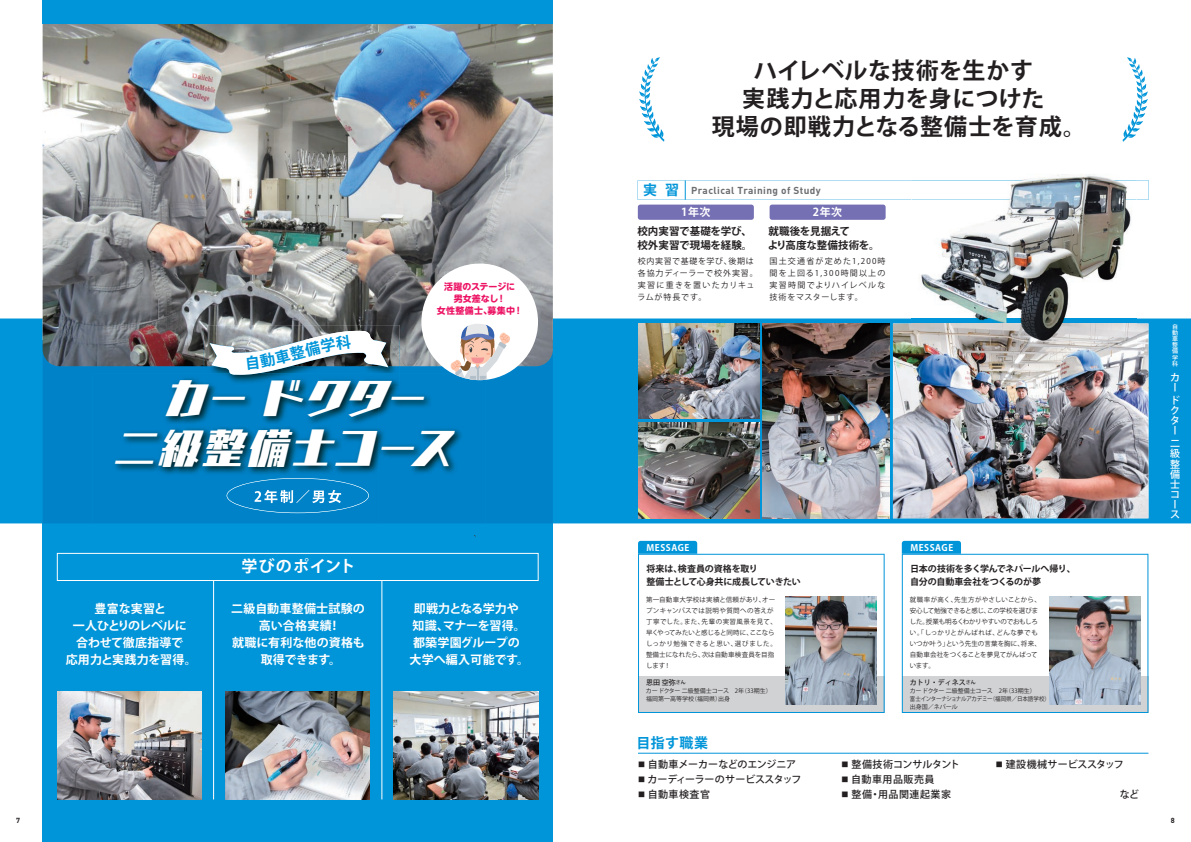
<style>
.page{position:relative;width:1191px;height:842px;background:#fff}
.page>*{position:absolute;margin:0;border:0;box-sizing:border-box;transform-origin:0 0}
.t1{font:italic 39px/49.7px "Carat Std UB";color:#fff}
.t2{font:700 23px/28px "Koz Go Pro";letter-spacing:.02em;color:#231f20;text-align:center}
.t3{font:700 16px "Koz Go Pro";letter-spacing:.055em;color:#fff}
.t4{font:700 14px "Koz Go Pro";letter-spacing:.03em;color:#0095d9}
.t5{font:700 12px/17px "Koz Go Pro";color:#fff;text-align:center}
.t6{font:700 11px "Koz Go Pro";letter-spacing:.05em;color:#fff}
.t7{font:700 10.5px/14px "Koz Go Pro";color:#231f20}
.t8{font:500 10px "Koz Go Pro";letter-spacing:-.01em;color:#231f20}
.t9{font:700 10px "DIN Pro";letter-spacing:.04em;color:#6c6d70}
.t10{font:500 10px "Koz Go Pro";letter-spacing:.01em;color:#231f20}
.t11{font:500 10px "Koz Go Pro";letter-spacing:.05em;color:#231f20}
.t12{font:500 10px "Koz Go Pro";letter-spacing:-.03em;color:#231f20}
.t13{font:500 10px/10.2px "Koz Go Pro";color:#fff}
.t14{font:700 9px/13px "Koz Go Pro";letter-spacing:-.025em;color:#231f20}
.t15{font:700 9px/12px "UD Shin M Go Pro";letter-spacing:.015em;color:#ec1163;text-align:center}
.t16{font:700 9px "Koz Go Pro";letter-spacing:.06em;color:#fff}
.t17{font:8px/12px "Koz Go Pro";letter-spacing:.115em;color:#231f20;text-align:justify}
.t18{font:8px/12px "Koz Go Pro";letter-spacing:.09em;color:#231f20}
.t19{font:700 7.3px "DIN Pro";color:#231f20}
.t20{font:500 7px "Koz Go Pro";color:#231f20}
.t21{font:6.5px/11px "Koz Go Pro";letter-spacing:.01em;color:#231f20}
.t22{font:6px/8px "Koz Go Pro";letter-spacing:-.03em;color:#231f20}
.t23{font:6px/8px "Koz Go Pro";letter-spacing:-.01em;color:#231f20}
.t24{font:500 6px/6.2px "Koz Go Pro";color:#fff;text-align:justify}
.s1{font-family:"Koz Go Pro";font-size:14px;color:#0095d9}
.s2{font-size:5px}
.s3{font-size:7px}
</style>
<div class="page">
<div style="left:43px;top:341px;width:510px;height:501px;background:#0095d9"></div>
<div style="left:0;top:318px;width:1191px;height:205px;background:#0095d9"></div>
<div style="left:43px;top:366px;width:510px;height:157px;background:#0082c9"></div>
<img style="left:43px;top:24px;width:510px;height:342px">
<hr style="left:43px;top:22px;width:510px;height:2px;background:#0095d9">
<div style="left:43px;top:0;width:510px;height:22px;background:#0095d9"></div>
<hr style="left:638px;top:753px;width:510px;height:1px;background:#0095d9">
<img style="left:57px;top:692px;width:144px;height:107px">
<img style="left:226px;top:692px;width:144px;height:107px">
<img style="left:394px;top:692px;width:144px;height:107px">
<img style="left:893px;top:323px;width:255px;height:195px">
<img style="left:762px;top:323px;width:128px;height:195px">
<img style="left:638px;top:423px;width:121px;height:95px">
<img style="left:638px;top:323px;width:121px;height:96px">
<div style="left:638px;top:205px;width:116px;height:15px;background:#756fb3;border-radius:2px"></div>
<svg style="left:637px;top:180px;width:511px;height:20px"></svg>
<div style="left:769px;top:205px;width:116px;height:15px;background:#756fb3;border-radius:2px"></div>
<img style="left:204px;top:325px;width:196px;height:48px">
<svg style="left:639px;top:57px;width:26px;height:85px"></svg>
<svg style="left:1122px;top:57px;width:25px;height:85px"></svg>
<svg style="left:901px;top:541px;width:247px;height:172px"></svg>
<svg style="left:638px;top:541px;width:246px;height:172px"></svg>
<img style="left:911px;top:174px;width:225px;height:173px">
<img style="left:911px;top:180px;width:225px;height:20px">
<img style="left:93px;top:373px;width:392px;height:164px">
<img style="left:227px;top:478px;width:142px;height:35px">
<div style="left:421px;top:263px;width:117px;height:117px;background:#fff;border-radius:50%"></div>
<svg style="left:450px;top:324px;width:60px;height:56px"></svg>
<div style="left:57px;top:553px;width:481px;height:28px;border:1px solid #fff"></div>
<hr style="left:382px;top:580px;width:1px;height:219px;background:#fff">
<hr style="left:213px;top:580px;width:1px;height:219px;background:#fff">
<svg style="left:210px;top:331px;width:178px;height:44px;background:#a6b9c3"></svg>
<h3 class="t15" style="left:437px;top:280px;width:87px">活躍のステージに<br>男女差なし！<br>女性整備士、募集中！</h3>
<h1 class="t1" style="left:114px;top:375px;width:354px;text-indent:50px">カー ドクター二級整備士コース</h1>
<h3 class="t3" style="left:241px;top:556px;width:116px">学びのポイント</h3>
<h2 class="t2" style="left:712px;top:58px;width:376px">ハイレベルな技術を生かす<br>実践力と応用力を身につけた<br>現場の即戦力となる整備士を育成。</h2>
<h3 class="t9" style="left:643px;top:184px;width:179px"><span class="s1">実 習</span> Praclical Training of Study</h3>
<h3 class="t6" style="left:681px;top:205px;width:31px">1年次</h3>
<h3 class="t6" style="left:813px;top:205px;width:31px">2年次</h3>
<h3 class="t7" style="left:637px;top:224px;width:117px">校内実習で基礎を学び、校外実習で現場を経験。</h3>
<p class="t18" style="left:637px;top:255px;width:122px">校内実習で基礎を学び、後期は各協力ディーラーで校外実習。実習に重きを置いたカリキュラムが特長です。</p>
<h3 class="t7" style="left:767px;top:224px;width:113px">就職後を見据えて<br>より高度な整備技術を。</h3>
<p class="t17" style="left:769px;top:255px;width:117px">国土交通省が定めた1,200時間を上回る1,300時間以上の実習時間でよりハイレベルな技術をマスターします。</p>
<h3 class="t16" style="left:646px;top:542px;width:44px">MESSAGE</h3>
<h3 class="t16" style="left:910px;top:542px;width:44px">MESSAGE</h3>
<h3 class="t14" style="left:646px;top:563px;width:156px">将来は、検査員の資格を取り<br>整備士として心身共に成長していきたい</h3>
<h3 class="t14" style="left:910px;top:563px;width:167px">日本の技術を多く学んでネパールへ帰り、自分の自動車会社をつくるのが夢</h3>
<h3 class="t5" style="left:66px;top:601px;width:133px">豊富な実習と<br>一人ひとりのレベルに<br>合わせて徹底指導で<br>応用力と実践力を習得。</h3>
<h3 class="t5" style="left:231px;top:601px;width:135px">二級自動車整備士試験の高い合格実績！<br>就職に有利な他の資格も取得できます。</h3>
<h3 class="t5" style="left:409px;top:601px;width:121px">即戦力となる学力や知識、マナーを習得。都築学園グループの大学へ編入可能です。</h3>
<p class="t21" style="left:910px;top:595px;width:132px">就職率が高く、先生方がやさしいことから、安心して勉強できると感じ、この学校を選びました。授業も明るくわかりやすいのでおもしろい。「しっかりとがんばれば、どんな夢でもいつか叶う」という先生の言葉を胸に、将来、自動車会社をつくることを夢見てがんばっています。</p>
<p class="t20" style="left:910px;top:678px;width:67px">カトリ・ディネス<span class="s2">さん</span></p>
<p class="t21" style="left:646px;top:595px;width:132px">第一自動車大学校は実績と信頼があり、オープンキャンパスでは説明や質問への答えが丁寧でした。また、先輩の実習風景を見て、早くやってみたいと感じると同時に、ここならしっかり勉強できると思い、選びました。整備士になれたら、次は自動車検査員を目指します！</p>
<p class="t20" style="left:646px;top:678px;width:41px">恩田 空弥<span class="s2">さん</span></p>
<p class="t23" style="left:646px;top:687px;width:127px">カー ドクター 二級整備士コース　2年（33期生）福岡第一高等学校（福岡県）出身</p>
<h3 class="t4" style="left:636px;top:734px;width:73px">目指す職業</h3>
<h3 class="t8" style="left:638px;top:757px;width:160px"><span class="s3">■</span> 自動車メーカーなどのエンジニア</h3>
<h3 class="t12" style="left:638px;top:772px;width:165px"><span class="s3">■</span> カーディーラーのサービススタッフ</h3>
<h3 class="t10" style="left:638px;top:787px;width:73px"><span class="s3">■</span> 自動車検査官</h3>
<p class="t22" style="left:909px;top:687px;width:142px">カー ドクター 二級整備士コース　2年（33期生）<br>富士インターナショナルアカデミー（福岡県／日本語学校）出身国／ネパール</p>
<h3 class="t8" style="left:841px;top:757px;width:120px"><span class="s3">■</span> 整備技術コンサルタント</h3>
<h3 class="t11" style="left:841px;top:772px;width:94px"><span class="s3">■</span> 自動車用品販売員</h3>
<h3 class="t11" style="left:841px;top:787px;width:111px"><span class="s3">■</span> 整備・用品関連起業家</h3>
<h3 class="t10" style="left:995px;top:757px;width:130px"><span class="s3">■</span> 建設機械サービススタッフ</h3>
<h3 class="t10" style="left:1119px;top:787px;width:21px">など</h3>
<p class="t24" style="left:1172px;top:323px;width:7px">自動車整備学科</p>
<h3 class="t13" style="left:1170px;top:373px;width:10px">カー</h3>
<h3 class="t13" style="left:1170px;top:396px;width:11px;text-align:justify">ドクター</h3>
<h3 class="t13" style="left:1170px;top:438px;width:11px">二級整備士コース</h3>
<p class="t19" style="left:16px;top:816px;width:5px">7</p>
<p class="t19" style="left:1170px;top:816px;width:5px">8</p>
</div>
